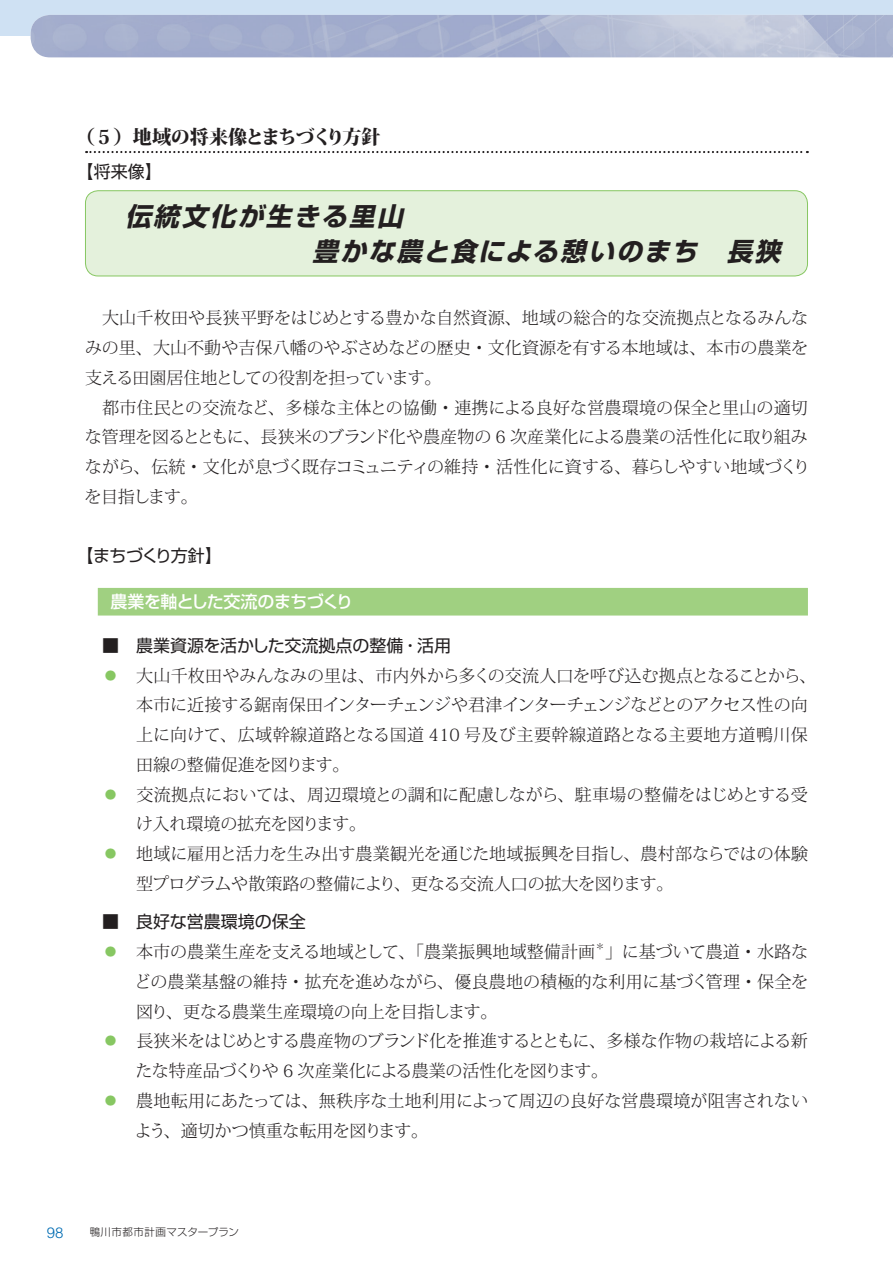
<style>
.page{position:relative;width:893px;height:1263px;background:#fff}
.page>*{position:absolute;margin:0;border:0;box-sizing:border-box;transform-origin:0 0}
.t1{font:italic 700 25.5px/35.1px "Shin Go Pr 6 N";color:#231f20}
.t2{font:800 19.2px "Koz Min Pr 6 N";letter-spacing:-.05em;color:#231f20}
.t3{font:300 16.95px/29.7px "Koz Min Pr 6 N";letter-spacing:-.005em;color:#231f20;text-align:justify}
.t4{font:300 16.95px "Koz Min Pr 6 N";letter-spacing:-.025em;color:#231f20}
.t5{font:300 16.95px "Koz Min Pr 6 N";letter-spacing:-.035em;color:#231f20}
.t6{font:300 16.95px "Koz Min Pr 6 N";letter-spacing:.025em;color:#231f20}
.t7{font:16.95px "Shin Go Pr 6 N";color:#231f20}
.t8{font:500 16.95px "Shin Go Pr 6 N";letter-spacing:-.035em;color:#fff}
.t9{font:16.95px "Shin Go Pr 6 N";letter-spacing:-.065em;color:#231f20}
.t10{font:300 15px "Helvetica";color:#006cb3}
.t11{font:300 10.5px "Shin Go Pr 6 N";letter-spacing:.03em;color:#231f20}
.t12{font:300 9.9px "Koz Min Pr 6 N";color:#231f20}
.s1{color:#87c762}
</style>
<div class="page">
<div style="left:0;top:0;width:893px;height:36px;background:#cfe1f3"></div>
<img style="left:31px;top:15px;width:862px;height:42px">
<div style="left:85px;top:191px;width:722px;height:85px;background:#e4f1dc;border-radius:13px"></div>
<div style="left:85px;top:190px;width:723px;height:86px;border:1px solid #87c762;border-radius:13px"></div>
<svg style="left:86px;top:151px;width:722px;height:2px"></svg>
<div style="left:98px;top:588px;width:710px;height:27px;background:#a0d081"></div>
<p class="t2" style="left:76px;top:127px;width:306px">（５）地域の将来像とまちづくり方針</p>
<p class="t7" style="left:77px;top:157px;width:87px">【将来像】</p>
<h1 class="t1" style="left:312px;top:198px;width:478px;text-indent:-187px">伝統文化が生きる里山<br>豊かな農と食による憩いのまち　長狭</h1>
<p class="t3" style="left:85px;top:304px;width:725px;text-indent:17px">大山千枚田や長狭平野をはじめとする豊かな自然資源、地域の総合的な交流拠点となるみんなみの里、大山不動や吉保八幡のやぶさめなどの歴史・文化資源を有する本地域は、本市の農業を支える田園居住地としての役割を担っています。</p>
<p class="t3" style="left:85px;top:393px;width:727px;text-align:left;text-indent:18px">都市住民との交流など、多様な主体との協働・連携による良好な営農環境の保全と里山の適切な管理を図るとともに、長狭米のブランド化や農産物の 6 次産業化による農業の活性化に取り組みながら、伝統・文化が息づく既存コミュニティの維持・活性化に資する、暮らしやすい地域づくりを目指します。</p>
<p class="t9" style="left:77px;top:542px;width:147px">【まちづくり方針】</p>
<p class="t8" style="left:111px;top:588px;width:244px">農業を軸とした交流のまちづくり</p>
<p class="t7" style="left:102px;top:631px;width:350px">■　農業資源を活かした交流拠点の整備・活用</p>
<p class="t3" style="left:102px;top:661px;width:715px"><span class="s1">⃝</span> 大山千枚田やみんなみの里は、市内外から多くの交流人口を呼び込む拠点となることから、</p>
<p class="t5" style="left:136px;top:695px;width:673px">本市に近接する鋸南保田インターチェンジや君津インターチェンジなどとのアクセス性の向</p>
<p class="t6" style="left:136px;top:725px;width:673px">上に向けて、広域幹線道路となる国道 410 号及び主要幹線道路となる主要地方道鴨川保</p>
<p class="t3" style="left:136px;top:750px;width:215px">田線の整備促進を図ります。</p>
<p class="t3" style="left:102px;top:780px;width:707px"><span class="s1">⃝</span> 交流拠点においては、周辺環境との調和に配慮しながら、駐車場の整備をはじめとする受</p>
<p class="t3" style="left:136px;top:810px;width:231px">け入れ環境の拡充を図ります。</p>
<p class="t3" style="left:102px;top:839px;width:707px"><span class="s1">⃝</span> 地域に雇用と活力を生み出す農業観光を通じた地域振興を目指し、農村部ならではの体験</p>
<p class="t3" style="left:136px;top:869px;width:539px">型プログラムや散策路の整備により、更なる交流人口の拡大を図ります。</p>
<p class="t7" style="left:102px;top:908px;width:205px">■　良好な営農環境の保全</p>
<p class="t3" style="left:102px;top:937px;width:495px"><span class="s1">⃝</span> 本市の農業生産を支える地域として、「農業振興地域整備計画</p>
<p class="t12" style="left:595px;top:940px;width:11px">＊</p>
<p class="t3" style="left:605px;top:937px;width:205px">」に基づいて農道・水路な</p>
<p class="t3" style="left:134px;top:967px;width:675px">どの農業基盤の維持・拡充を進めながら、優良農地の積極的な利用に基づく管理・保全を</p>
<p class="t3" style="left:136px;top:997px;width:363px">図り、更なる農業生産環境の向上を目指します。</p>
<p class="t4" style="left:102px;top:1031px;width:707px"><span class="s1">⃝</span> 長狭米をはじめとする農産物のブランド化を推進するとともに、多様な作物の栽培による新</p>
<p class="t3" style="left:136px;top:1056px;width:474px">たな特産品づくりや 6 次産業化による農業の活性化を図ります。</p>
<p class="t3" style="left:102px;top:1086px;width:707px"><span class="s1">⃝</span> 農地転用にあたっては、無秩序な土地利用によって周辺の良好な営農環境が阻害されない</p>
<p class="t3" style="left:135px;top:1116px;width:295px">よう、適切かつ慎重な転用を図ります。</p>
<p class="t10" style="left:47px;top:1223px;width:18px">98</p>
<p class="t11" style="left:90px;top:1224px;width:151px">鴨川市都市計画マスタープラン</p>
</div>
